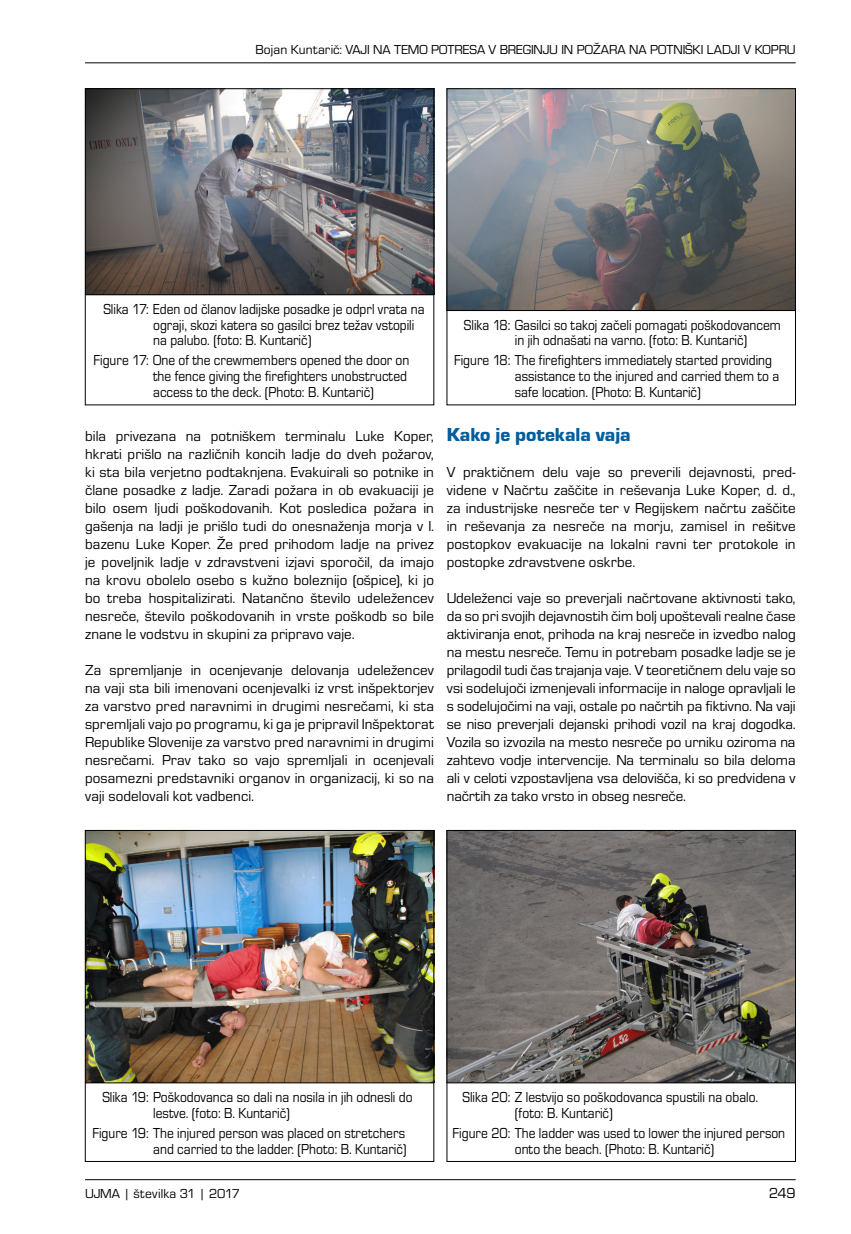
<style>
.page{position:relative;width:851px;height:1234px;background:#fff}
.page>*{position:absolute;margin:0;border:0;box-sizing:border-box;transform-origin:0 0}
.NASLOV_2{font:19.5px "Eurostile TEE Blac";color:#005e9e}
.BODY{font:15px/18px "Eurostile TEE";letter-spacing:.005em;color:#000;text-align:justify}
.PODPIS_slika{font:15px/15.8px "Eurostile TEE";color:#000;scale:.9 1}
.PASICA{font:13.5px "Eurostile TEE";color:#000}
</style>
<div class="page">
<hr style="left:85px;top:1178px;width:710px;height:1px;background:#000">
<hr style="left:85px;top:62px;width:710px;height:1px;background:#000">
<img style="left:448px;top:90px;width:345px;height:220px">
<img style="left:87px;top:90px;width:345px;height:204px">
<div style="left:446px;top:88px;width:349px;height:317px;border:1px solid #000"></div>
<div style="left:85px;top:88px;width:349px;height:317px;border:1px solid #000"></div>
<hr style="left:446px;top:310px;width:349px;height:1px;background:#000">
<hr style="left:85px;top:294px;width:349px;height:1px;background:#000">
<img style="left:87px;top:832px;width:345px;height:250px">
<div style="left:85px;top:830px;width:349px;height:331px;border:1px solid #000"></div>
<hr style="left:85px;top:1082px;width:349px;height:1px;background:#000">
<img style="left:448px;top:832px;width:345px;height:250px">
<div style="left:446px;top:830px;width:349px;height:331px;border:1px solid #000"></div>
<hr style="left:446px;top:1082px;width:349px;height:1px;background:#000">
<p class="PASICA" style="left:255px;top:42px;width:541px">Bojan Kuntarič: VAJI NA TEMO POTRESA V BREGINJU IN POŽARA NA POTNIŠKI LADJI V KOPRU</p>
<p class="PODPIS_slika" style="left:153px;top:301px;width:303px;text-indent:-50px">Slika 17: Eden od članov ladijske posadke je odprl vrata na ograji, skozi katera so gasilci brez težav vstopili na palubo. (foto: B. Kuntarič)</p>
<p class="PODPIS_slika" style="left:153px;top:353px;width:286px;text-indent:-60px">Figure 17: One of the crewmembers opened the door on the fence giving the firefighters unobstructed access to the deck. (Photo: B. Kuntarič)</p>
<p class="BODY" style="left:85px;top:427px;width:350px">bila privezana na potniškem terminalu Luke Koper, hkrati prišlo na različnih koncih ladje do dveh požarov, ki sta bila verjetno podtaknjena. Evakuirali so potnike in člane posadke z ladje. Zaradi požara in ob evakuaciji je bilo osem ljudi poškodovanih. Kot posledica požara in gašenja na ladji je prišlo tudi do onesnaženja morja v I. bazenu Luke Koper. Že pred prihodom ladje na privez je poveljnik ladje v zdravstveni izjavi sporočil, da imajo na krovu obolelo osebo s kužno boleznijo (ošpice), ki jo bo treba hospitalizirati. Natančno število udeležencev nesreče, število poškodovanih in vrste poškodb so bile znane le vodstvu in skupini za pripravo vaje.</p>
<p class="BODY" style="left:85px;top:661px;width:350px">Za spremljanje in ocenjevanje delovanja udeležencev na vaji sta bili imenovani ocenjevalki iz vrst inšpektorjev za varstvo pred naravnimi in drugimi nesrečami, ki sta spremljali vajo po programu, ki ga je pripravil Inšpektorat Republike Slovenije za varstvo pred naravnimi in drugimi nesrečami. Prav tako so vajo spremljali in ocenjevali posamezni predstavniki organov in organizacij, ki so na vaji sodelovali kot vadbenci.</p>
<p class="PODPIS_slika" style="left:514px;top:317px;width:297px;text-indent:-51px">Slika 18: Gasilci so takoj začeli pomagati poškodovancem in jih odnašati na varno. (foto: B. Kuntarič)</p>
<p class="PODPIS_slika" style="left:514px;top:353px;width:295px;text-indent:-61px">Figure 18: The firefighters immediately started providing assistance to the injured and carried them to a safe location. (Photo: B. Kuntarič)</p>
<p class="NASLOV_2" style="left:446px;top:424px;width:185px">Kako je potekala vaja</p>
<p class="BODY" style="left:446px;top:463px;width:350px">V praktičnem delu vaje so preverili dejavnosti, pred&shy;videne v Načrtu zaščite in reševanja Luke Koper, d. d., za industrijske nesreče ter v Regijskem načrtu zaščite in reševanja za nesreče na morju, zamisel in rešitve postopkov evakuacije na lokalni ravni ter protokole in postopke zdravstvene oskrbe.</p>
<p class="BODY" style="left:446px;top:589px;width:350px">Udeleženci vaje so preverjali načrtovane aktivnosti tako, da so pri svojih dejavnostih čim bolj upoštevali realne čase aktiviranja enot, prihoda na kraj nesreče in izvedbo nalog na mestu nesreče. Temu in potrebam posadke ladje se je prilagodil tudi čas trajanja vaje. V teoretičnem delu vaje so vsi sodelujoči izmenjevali informacije in naloge opravljali le s sodelujočimi na vaji, ostale po načrtih pa fiktivno. Na vaji se niso preverjali dejanski prihodi vozil na kraj dogodka.<br>Vozila so izvozila na mesto nesreče po urniku oziroma na zahtevo vodje intervencije. Na terminalu so bila deloma ali v celoti vzpostavljena vsa delovišča, ki so predvidena v načrtih za tako vrsto in obseg nesreče.</p>
<p class="PODPIS_slika" style="left:153px;top:1089px;width:290px;text-indent:-51px">Slika 19: Poškodovanca so dali na nosila in jih odnesli do lestve. (foto: B. Kuntarič)</p>
<p class="PODPIS_slika" style="left:92px;top:1124px;width:350px;text-align:right">Figure 19: The injured person was placed on stretchers and carried to the ladder. (Photo: B. Kuntarič)</p>
<p class="PODPIS_slika" style="left:514px;top:1089px;width:272px;text-indent:-52px">Slika 20: Z lestvijo so poškodovanca spustili na obalo. (foto: B. Kuntarič)</p>
<p class="PODPIS_slika" style="left:452px;top:1124px;width:371px;text-align:center">Figure 20: The ladder was used to lower the injured person onto the beach. (Photo: B. Kuntarič)</p>
<p class="PASICA" style="left:85px;top:1185px;width:156px">UJMA | številka 31 | 2017</p>
<p class="BODY" style="left:769px;top:1183px;width:28px">249</p>
</div>
